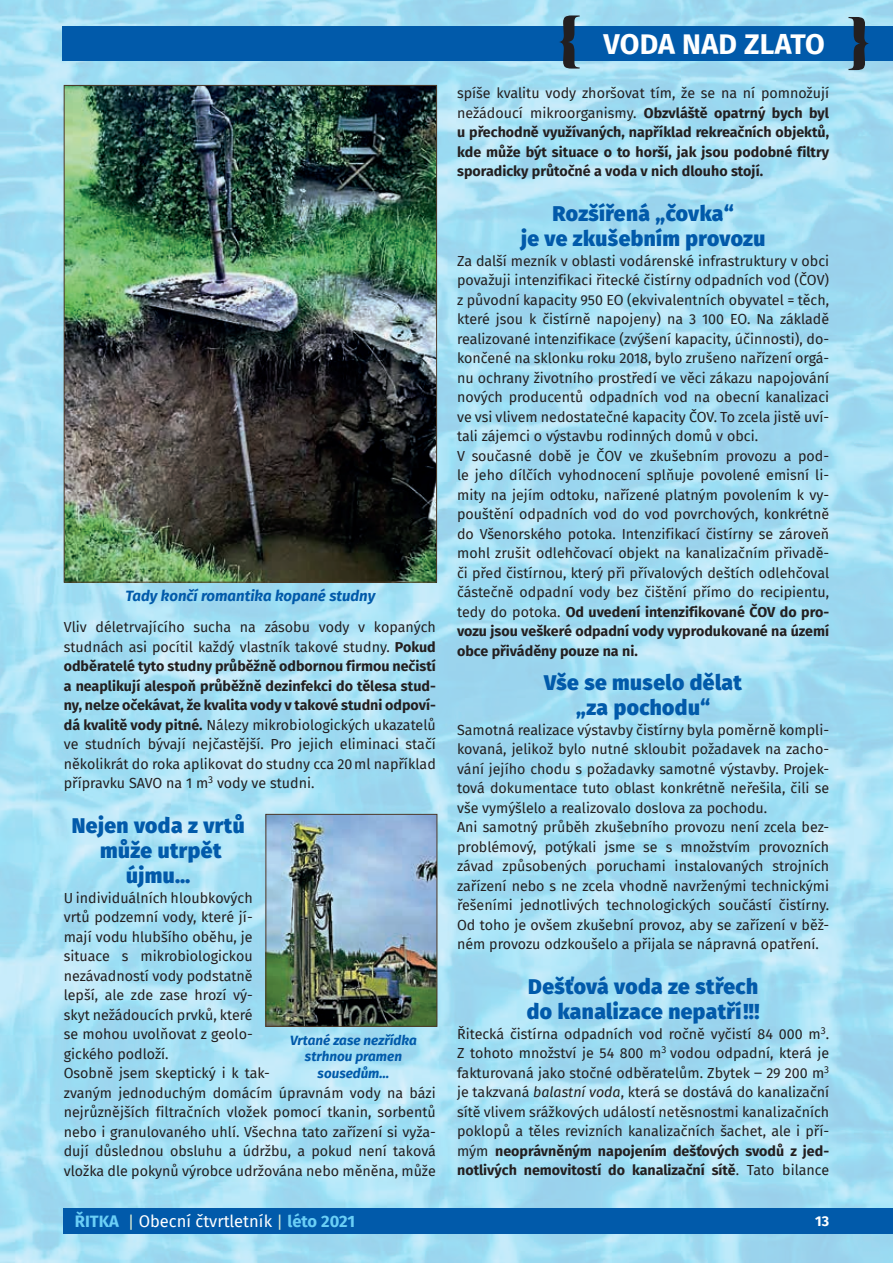
<style>
.page{position:relative;width:893px;height:1263px;background:#fff}
.page>*{position:absolute;margin:0;border:0;box-sizing:border-box;transform-origin:0 0}
.t1{font:700 28.5px "Fira Sans";letter-spacing:.01em;color:#fff}
.t2{font:900 21px/25.2px "Fira Sans";letter-spacing:.02em;color:#015aaa;text-align:center}
.t3{font:16.5px "Fira Sans";color:#fff}
.t4{font:italic 700 15px "Fira Sans";color:#015aaa}
.t5{font:14.25px/19.5px "Fira Sans";color:#231f20}
.t6{font:700 14.25px/19.5px "Fira Sans";color:#231f20;text-align:justify}
.t7{font:700 14.25px "Fira Sans";color:#fff}
.t8{font:italic 700 13.5px/16.2px "Fira Sans";color:#015aaa;text-align:center}
.s1{font-weight:700}
.s2{font-weight:400}
.s3{font-style:italic}
.s4{font-weight:700;color:#6bcff6}
.s5{color:#d8e9d2}
</style>
<div class="page">
<img style="left:0;top:0;width:893px;height:1263px">
<div style="left:64px;top:1208px;width:829px;height:25px;background:#015aaa"></div>
<div style="left:63px;top:27px;width:830px;height:34px;background:#015aaa"></div>
<img style="left:66px;top:87px;width:369px;height:493px">
<img style="left:267px;top:816px;width:168px;height:209px">
<div style="left:265px;top:814px;width:172px;height:213px;border:1px solid #4c3828"></div>
<svg style="left:559px;top:15px;width:21px;height:54px"></svg>
<svg style="left:848px;top:16px;width:21px;height:54px"></svg>
<p class="t4" style="left:125px;top:583px;width:251px">Tady končí romantika kopané studny</p>
<p class="t5" style="left:64px;top:617px;width:374px;text-align:justify">Vliv déletrvajícího sucha na zásobu vody v kopaných studnách asi pocítil každý vlastník takové studny. <span class="s1">Pokud odběratelé tyto studny průběžně odbornou firmou nečistí a neaplikují alespoň průběžně dezinfekci do tělesa stud&shy;ny, nelze očekávat, že kvalita vody v takové studni odpoví&shy;dá kvalitě vody pitné.</span> Nálezy mikrobiologických ukazatelů ve studních bývají nejčastější. Pro jejich eliminaci stačí několikrát do roka aplikovat do studny cca 20ml například přípravku SAVO na 1 m<sup>3</sup> vody ve studni.</p>
<h2 class="t2" style="left:72px;top:811px;width:174px">Nejen voda z vrtů může utrpět újmu…</h2>
<p class="t5" style="left:64px;top:887px;width:374px">U individuálních hloubkových<br>vrtů podzemní vody, které jí-<br>mají vodu hlubšího oběhu, je<br>situace s mikrobiologickou<br>nezávadností vody podstatně<br>lepší, ale zde zase hrozí vý-<br>skyt nežádoucích prvků, které<br>se mohou uvolňovat z geolo-<br>gického podloží.<br>Osobně jsem skeptický i k tak-<br>zvaným jednoduchým domácím úpravnám vody na bázi nejrůznějších filtračních vložek pomocí tkanin, sorbentů nebo i granulovaného uhlí. Všechna tato zařízení si vyža&shy;dují důslednou obsluhu a údržbu, a pokud není taková vložka dle pokynů výrobce udržována nebo měněna, může</p>
<p class="t8" style="left:290px;top:1031px;width:128px">Vrtané zase nezřídka strhnou pramen sousedům…</p>
<h1 class="t1" style="left:603px;top:20px;width:223px">VODA NAD ZLATO</h1>
<p class="t6" style="left:457px;top:83px;width:374px"><span class="s2">spíše kvalitu vody zhoršovat tím, že se na ní pomnožují nežádoucí mikroorganismy.</span> Obzvláště opatrný bych byl u přechodně využívaných, například rekreačních objektů, kde může být situace o to horší, jak jsou podobné filtry sporadicky průtočné a voda v nich dlouho stojí.</p>
<h2 class="t2" style="left:521px;top:199px;width:246px">Rozšířená „čovka“<br>je ve zkušebním provozu</h2>
<p class="t5" style="left:457px;top:251px;width:374px">Za další mezník v oblasti vodárenské infrastruktury v obci považuji intenzifikaci řitecké čistírny odpadních vod (ČOV) z původní kapacity 950 EO (ekvivalentních obyvatel = těch, které jsou k čistírně napojeny) na 3 100 EO. Na základě realizované intenzifikace (zvýšení kapacity, účinnosti), do&shy;končené na sklonku roku 2018, bylo zrušeno nařízení orgá&shy;nu ochrany životního prostředí ve věci zákazu napojování nových producentů odpadních vod na obecní kanalizaci ve vsi vlivem nedostatečné kapacity ČOV. To zcela jistě uví&shy;tali zájemci o výstavbu rodinných domů v obci.<br>V současné době je ČOV ve zkušebním provozu a pod&shy;le jeho dílčích vyhodnocení splňuje povolené emisní li&shy;mity na jejím odtoku, nařízené platným povolením k vy&shy;pouštění odpadních vod do vod povrchových, konkrétně do Všenorského potoka. Intenzifikací čistírny se zároveň mohl zrušit odlehčovací objekt na kanalizačním přivadě&shy;či před čistírnou, který při přívalových deštích odlehčoval částečně odpadní vody bez čištění přímo do recipientu, tedy do potoka. <span class="s1">Od uvedení intenzifikované ČOV do pro&shy;vozu jsou veškeré odpadní vody vyprodukované na území obce přiváděny pouze na ni.</span></p>
<h2 class="t2" style="left:544px;top:668px;width:199px">Vše se muselo dělat „za pochodu“</h2>
<p class="t5" style="left:457px;top:720px;width:374px">Samotná realizace výstavby čistírny byla poměrně kompli&shy;kovaná, jelikož bylo nutné skloubit požadavek na zacho&shy;vání jejího chodu s požadavky samotné výstavby. Projek&shy;tová dokumentace tuto oblast konkrétně neřešila, čili se vše vymýšlelo a realizovalo doslova za pochodu.<br>Ani samotný průběh zkušebního provozu není zcela bez&shy;problémový, potýkali jsme se s množstvím provozních závad způsobených poruchami instalovaných strojních zařízení nebo s ne zcela vhodně navrženými technickými řešeními jednotlivých technologických součástí čistírny.<br>Od toho je ovšem zkušební provoz, aby se zařízení v běž&shy;ném provozu odzkoušelo a přijala se nápravná opatření.</p>
<h2 class="t2" style="left:527px;top:972px;width:234px;text-align:left">Dešťová voda ze střech do kanalizace nepatří!!!</h2>
<p class="t5" style="left:457px;top:1023px;width:374px;text-align:justify">Řitecká čistírna odpadních vod ročně vyčistí 84 000 m<sup>3</sup>.<br>Z tohoto množství je 54 800 m<sup>3</sup> vodou odpadní, která je fakturovaná jako stočné odběratelům. Zbytek ‒ 29 200 m<sup>3 </sup>je takzvaná <span class="s3">balastní voda</span>, která se dostává do kanalizační sítě vlivem srážkových událostí netěsnostmi kanalizačních poklopů a těles revizních kanalizačních šachet, ale i pří&shy;mým <span class="s1">neoprávněným napojením dešťových svodů z jed&shy;notlivých nemovitostí do kanalizační sítě</span>. Tato bilance</p>
<p class="t3" style="left:75px;top:1208px;width:282px"><span class="s4">ŘITKA</span> <span class="s5">|</span> Obecní čtvrtletník <span class="s5">|</span> <span class="s4">léto 2021</span></p>
<p class="t7" style="left:815px;top:1208px;width:16px">13</p>
</div>
